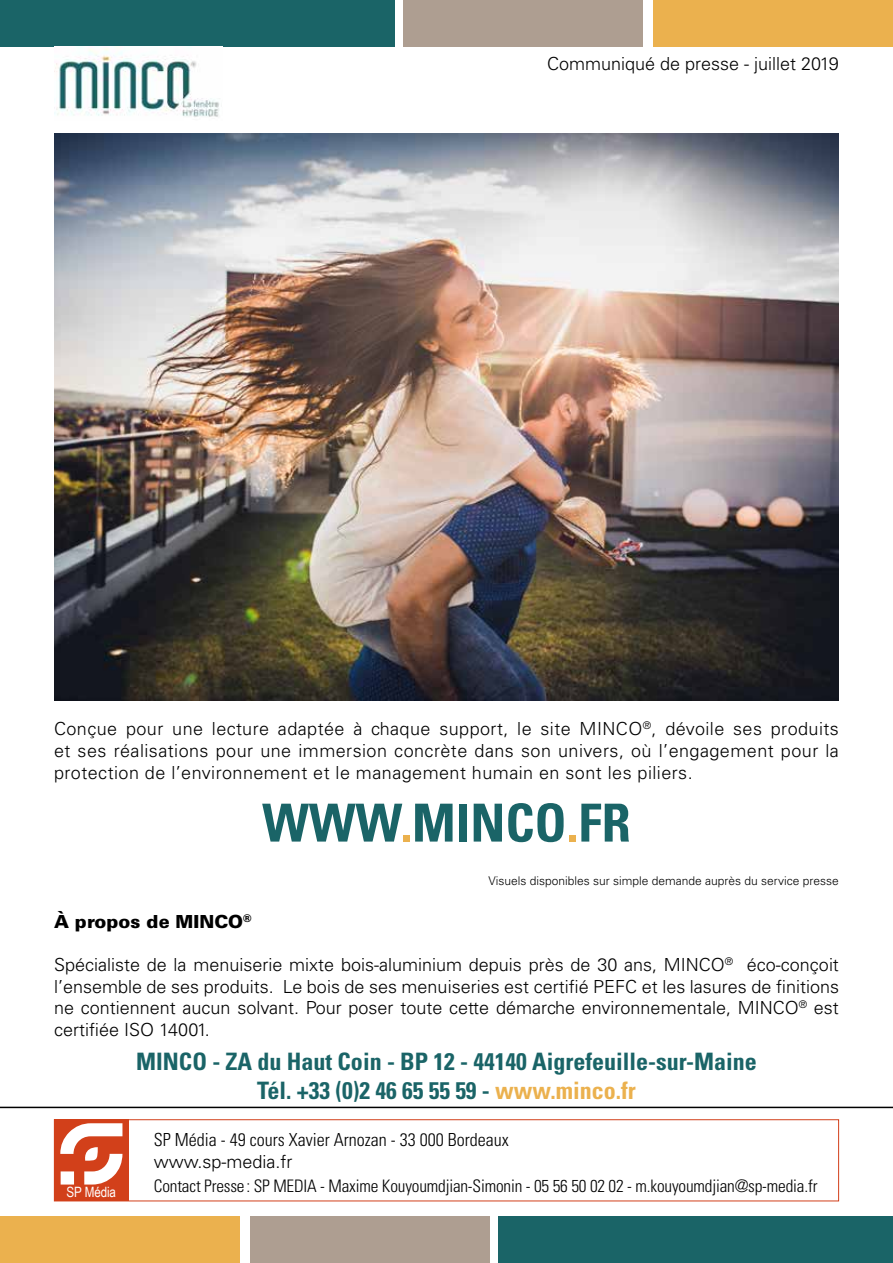
<style>
.page{position:relative;width:893px;height:1263px;background:#fff}
.page>*{position:absolute;margin:0;border:0;box-sizing:border-box;transform-origin:0 0}
.t1{font:700 condensed 52.5px "Univers LT Std";color:#1a6467}
.t2{font:700 condensed 24px/28.8px "Univers LT Std";color:#1a6467;text-align:center}
.t3{font:300 18px/21.6px "Univers LT Std";color:#000;text-align:justify}
.t4{font:300 condensed 18px "Univers LT Std";color:#000}
.t5{font:900 18px "Univers LT Std";color:#000}
.t6{font:300 condensed 17.25px "Univers LT Std";letter-spacing:-.01em;color:#000}
.t7{font:14.25px "Arial Narrow";letter-spacing:-.01em;color:#fff}
.t8{font:300 12px "Univers LT Std";color:#000}
.s1{color:#ebb14e}
</style>
<div class="page">
<div style="left:54px;top:1119px;width:785px;height:82px;border:1px solid #d2401a"></div>
<div style="left:54px;top:1119px;width:75px;height:82px;background:#d2401a"></div>
<svg style="left:60px;top:1123px;width:62px;height:61px"></svg>
<hr style="left:0;top:1107px;width:893px;height:1px;background:#000">
<div style="left:0;top:0;width:395px;height:46px;background:#1a6467"></div>
<div style="left:403px;top:0;width:240px;height:46px;background:#ae9e91"></div>
<div style="left:654px;top:0;width:239px;height:46px;background:#ebb14e"></div>
<div style="left:498px;top:1217px;width:395px;height:46px;background:#1a6467"></div>
<div style="left:250px;top:1217px;width:240px;height:46px;background:#ae9e91"></div>
<div style="left:0;top:1217px;width:239px;height:46px;background:#ebb14e"></div>
<img style="left:54px;top:48px;width:165px;height:69px">
<img style="left:54px;top:134px;width:785px;height:567px">
<p class="t3" style="left:547px;top:53px;width:293px">Communiqué de presse - juillet 2019</p>
<p class="t3" style="left:54px;top:718px;width:786px">Conçue pour une lecture adaptée à chaque support, le site MINCO<sup>®</sup>, dévoile ses produits et ses réalisations pour une immersion concrète dans son univers, où l’engagement pour la protection de l’environnement et le management humain en sont les piliers.</p>
<h1 class="t1" style="left:262px;top:791px;width:370px">WWW<span class="s1">.</span>MINCO<span class="s1">.</span>FR</h1>
<p class="t8" style="left:488px;top:873px;width:352px">Visuels disponibles sur simple demande auprès du service presse</p>
<p class="t5" style="left:54px;top:910px;width:199px">À propos de MINCO<sup>®</sup></p>
<p class="t3" style="left:54px;top:954px;width:786px">Spécialiste de la menuiserie mixte bois-aluminium depuis près de 30 ans, MINCO<sup>®</sup> éco-conçoit l’ensemble de ses produits. Le bois de ses menuiseries est certifié PEFC et les lasures de finitions ne contiennent aucun solvant. Pour poser toute cette démarche environnementale, MINCO<sup>®</sup> est certifiée ISO 14001.</p>
<h2 class="t2" style="left:136px;top:1047px;width:622px">MINCO - ZA du Haut Coin - BP 12 - 44140 Aigrefeuille-sur-Maine<br>Tél. +33 (0)2 46 65 55 59 - <span class="s1">www.minco.fr</span></h2>
<p class="t7" style="left:67px;top:1182px;width:51px">SP Média</p>
<p class="t4" style="left:154px;top:1129px;width:356px">SP Média - 49 cours Xavier Arnozan - 33 000 Bordeaux</p>
<p class="t3" style="left:154px;top:1151px;width:140px">www.sp-media.fr</p>
<p class="t6" style="left:154px;top:1175px;width:665px">Contact Presse: SP MEDIA - Maxime Kouyoumdjian-Simonin - 05 56 50 02 02 - m.kouyoumdjian@sp-media.fr</p>
</div>
